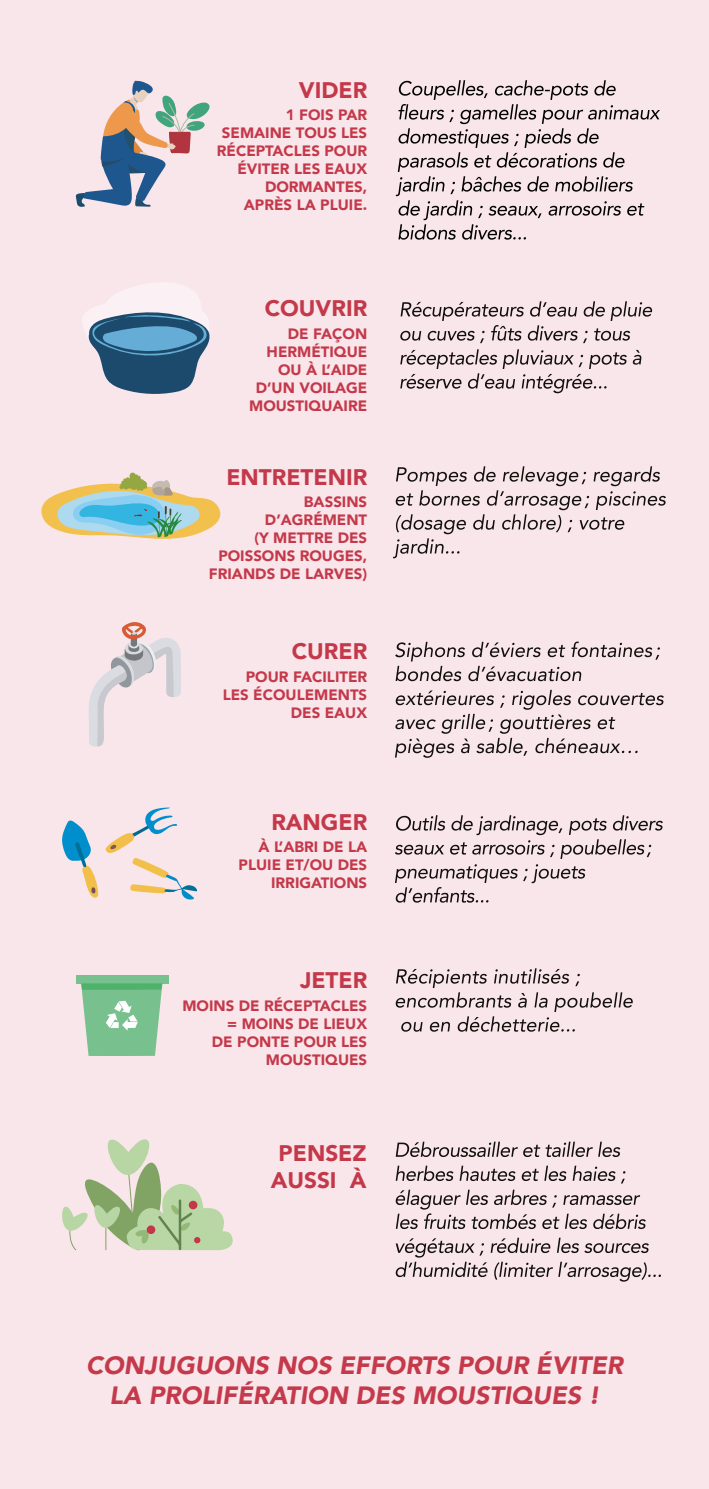
<style>
.page{position:relative;width:709px;height:1489px;background:#fff}
.page>*{position:absolute;margin:0;border:0;box-sizing:border-box;transform-origin:0 0}
.t1{font:italic 900 25px/30px "Avenir";color:#c53a4b;text-align:center}
.t2{font:900 22.5px/27px "Avenir";color:#c4394a;text-align:center}
.t3{font:900 15px/18px "Avenir";color:#c4394a;text-align:right}
</style>
<div class="page">
<div style="left:0;top:0;width:709px;height:1488px;background:#f9e6eb"></div>
<svg style="left:76px;top:80px;width:134px;height:127px"></svg>
<svg style="left:396px;top:80px;width:264px;height:160px"></svg>
<svg style="left:395px;top:864px;width:190px;height:38px"></svg>
<svg style="left:395px;top:815px;width:268px;height:43px"></svg>
<svg style="left:400px;top:349px;width:241px;height:44px"></svg>
<svg style="left:400px;top:301px;width:252px;height:42px"></svg>
<svg style="left:396px;top:968px;width:237px;height:63px"></svg>
<svg style="left:395px;top:689px;width:269px;height:68px"></svg>
<svg style="left:395px;top:641px;width:265px;height:40px"></svg>
<svg style="left:41px;top:472px;width:180px;height:67px"></svg>
<svg style="left:393px;top:466px;width:273px;height:92px"></svg>
<svg style="left:89px;top:621px;width:92px;height:125px"></svg>
<svg style="left:62px;top:820px;width:36px;height:77px"></svg>
<svg style="left:105px;top:807px;width:92px;height:92px"></svg>
<div style="left:76px;top:975px;width:92px;height:8px;background:#79c08f"></div>
<svg style="left:81px;top:983px;width:81px;height:73px"></svg>
<svg style="left:79px;top:280px;width:137px;height:121px"></svg>
<svg style="left:396px;top:1237px;width:265px;height:44px"></svg>
<svg style="left:396px;top:1189px;width:250px;height:39px"></svg>
<svg style="left:395px;top:1165px;width:230px;height:18px"></svg>
<svg style="left:396px;top:1141px;width:224px;height:15px"></svg>
<svg style="left:60px;top:1135px;width:173px;height:116px"></svg>
<h2 class="t2" style="left:299px;top:76px;width:70px">VIDER</h2>
<p class="t3" style="left:217px;top:106px;width:152px">1 FOIS PAR<br>SEMAINE TOUS LES<br>RÉCEPTACLES POUR<br>ÉVITER LES EAUX<br>DORMANTES,<br>APRÈS LA PLUIE.</p>
<h2 class="t2" style="left:265px;top:294px;width:104px">COUVRIR</h2>
<p class="t3" style="left:249px;top:324px;width:120px">DE FAÇON<br>HERMÉTIQUE<br>OU À L’AIDE<br>D’UN VOILAGE<br>MOUSTIQUAIRE</p>
<h2 class="t2" style="left:226px;top:463px;width:142px">ENTRETENIR</h2>
<p class="t3" style="left:209px;top:492px;width:160px">BASSINS<br>D’AGRÉMENT<br>(Y METTRE DES<br>POISSONS ROUGES,<br>FRIANDS DE LARVES)</p>
<h2 class="t2" style="left:292px;top:637px;width:77px">CURER</h2>
<p class="t3" style="left:223px;top:667px;width:146px">POUR FACILITER<br>LES ÉCOULEMENTS<br>DES EAUX</p>
<h2 class="t2" style="left:271px;top:808px;width:97px">RANGER</h2>
<p class="t3" style="left:238px;top:837px;width:130px">À L’ABRI DE LA<br>PLUIE ET/OU DES<br>IRRIGATIONS</p>
<h2 class="t2" style="left:300px;top:966px;width:69px">JETER</h2>
<p class="t3" style="left:182px;top:996px;width:186px">MOINS DE RÉCEPTACLES = MOINS DE LIEUX<br>DE PONTE POUR LES<br>MOUSTIQUES</p>
<h2 class="t2" style="left:271px;top:1138px;width:97px">PENSEZ<br>AUSSI À</h2>
<h1 class="t1" style="left:86px;top:1350px;width:538px">CONJUGUONS NOS EFFORTS POUR ÉVITER<br>LA PROLIFÉRATION DES MOUSTIQUES !</h1>
</div>
